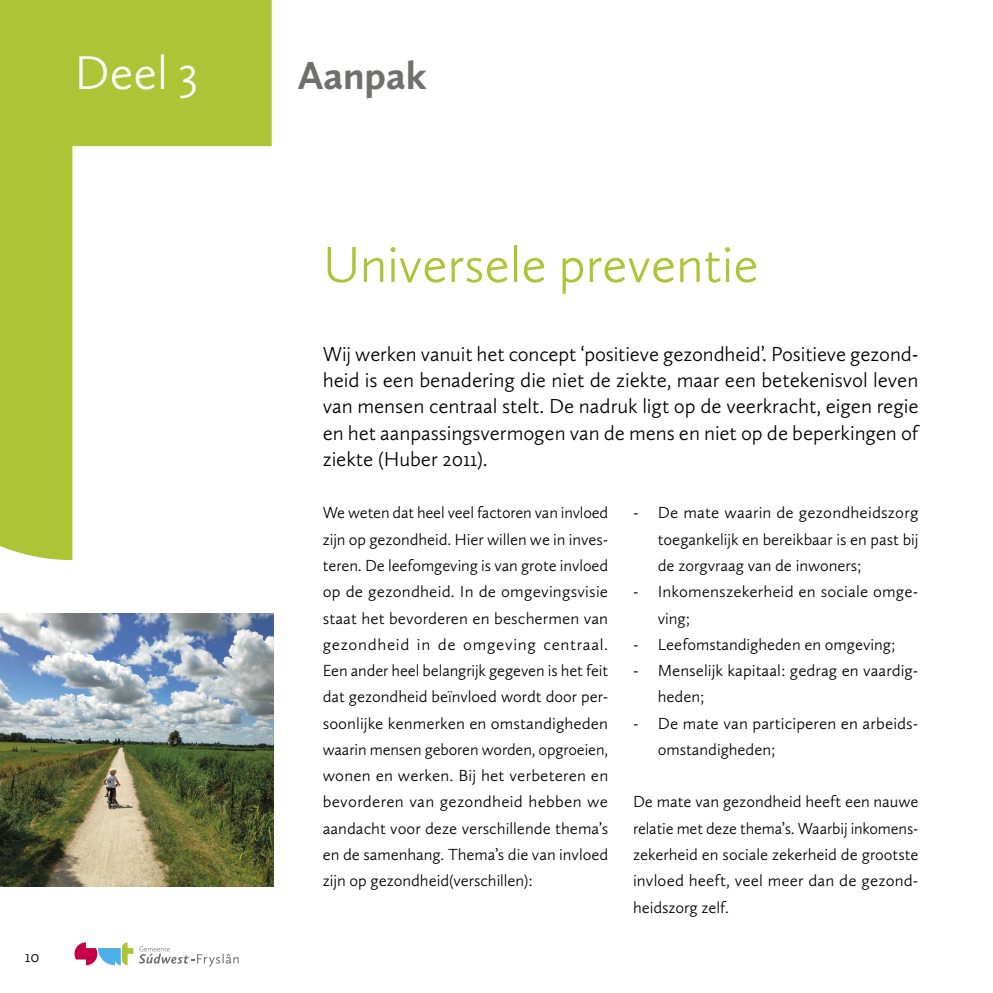
<style>
.page{position:relative;width:993px;height:993px;background:#fff}
.page>*{position:absolute;margin:0;border:0;box-sizing:border-box;transform-origin:0 0}
.t1{font:300 52.5px "Calluna Sans";letter-spacing:-.005em;color:#acc435}
.t2{font:300 49px "Calluna Sans";color:#fff}
.t3{font:700 40.25px "Calluna Sans";color:#6f6f6e}
.t4{font:300 21px/26.2px "Calluna Sans";letter-spacing:-.005em;color:#000;text-align:justify}
.t5{font:300 16.62px/26.2px "Calluna Sans";color:#000;text-align:justify}
</style>
<div class="page">
<img style="left:0;top:613px;width:273px;height:272px">
<svg style="left:0;top:0;width:271px;height:560px"></svg>
<svg style="left:74px;top:942px;width:59px;height:22px"></svg>
<svg style="left:139px;top:946px;width:99px;height:20px"></svg>
<h2 class="t2" style="left:74px;top:53px;width:125px">Deel 3</h2>
<h3 class="t3" style="left:298px;top:60px;width:130px">Aanpak</h3>
<p class="t5" style="left:25px;top:944px;width:16px">10</p>
<h1 class="t1" style="left:322px;top:243px;width:437px">Universele preventie</h1>
<p class="t4" style="left:322px;top:342px;width:597px">Wij werken vanuit het concept ‘positieve gezondheid’. Positieve gezond&shy;heid is een benadering die niet de ziekte, maar een betekenisvol leven van mensen centraal stelt. De nadruk ligt op de veerkracht, eigen regie en het aanpassingsvermogen van de mens en niet op de beperkingen of ziekte (Huber 2011).</p>
<p class="t5" style="left:322px;top:501px;width:287px">We weten dat heel veel factoren van invloed zijn op gezondheid. Hier willen we in inves&shy;teren. De leefomgeving is van grote invloed op de gezondheid. In de omgevingsvisie staat het bevorderen en beschermen van gezondheid in de omgeving centraal.<br>Een ander heel belangrijk gegeven is het feit dat gezondheid beïnvloed wordt door per&shy;soonlijke kenmerken en omstandigheden waarin mensen geboren worden, opgroeien, wonen en werken. Bij het verbeteren en bevorderen van gezondheid hebben we aandacht voor deze verschillende thema’s en de samenhang. Thema’s die van invloed zijn op gezondheid(verschillen):</p>
<p class="t5" style="left:657px;top:501px;width:262px;text-indent:-25px">- De mate waarin de gezondheidszorg toegankelijk en bereikbaar is en past bij de zorgvraag van de inwoners;</p>
<p class="t5" style="left:657px;top:580px;width:262px;text-indent:-25px">- Inkomenszekerheid en sociale omge&shy;ving;</p>
<p class="t5" style="left:632px;top:632px;width:264px">- Leefomstandigheden en omgeving;</p>
<p class="t5" style="left:657px;top:658px;width:262px;text-indent:-25px">- Menselijk kapitaal: gedrag en vaardig&shy;heden;</p>
<p class="t5" style="left:657px;top:711px;width:262px;text-indent:-25px">- De mate van participeren en arbeids&shy;omstandigheden;</p>
<p class="t5" style="left:632px;top:790px;width:287px">De mate van gezondheid heeft een nauwe relatie met deze thema’s. Waarbij inkomens&shy;zekerheid en sociale zekerheid de grootste invloed heeft, veel meer dan de gezond&shy;heidszorg zelf.</p>
</div>
